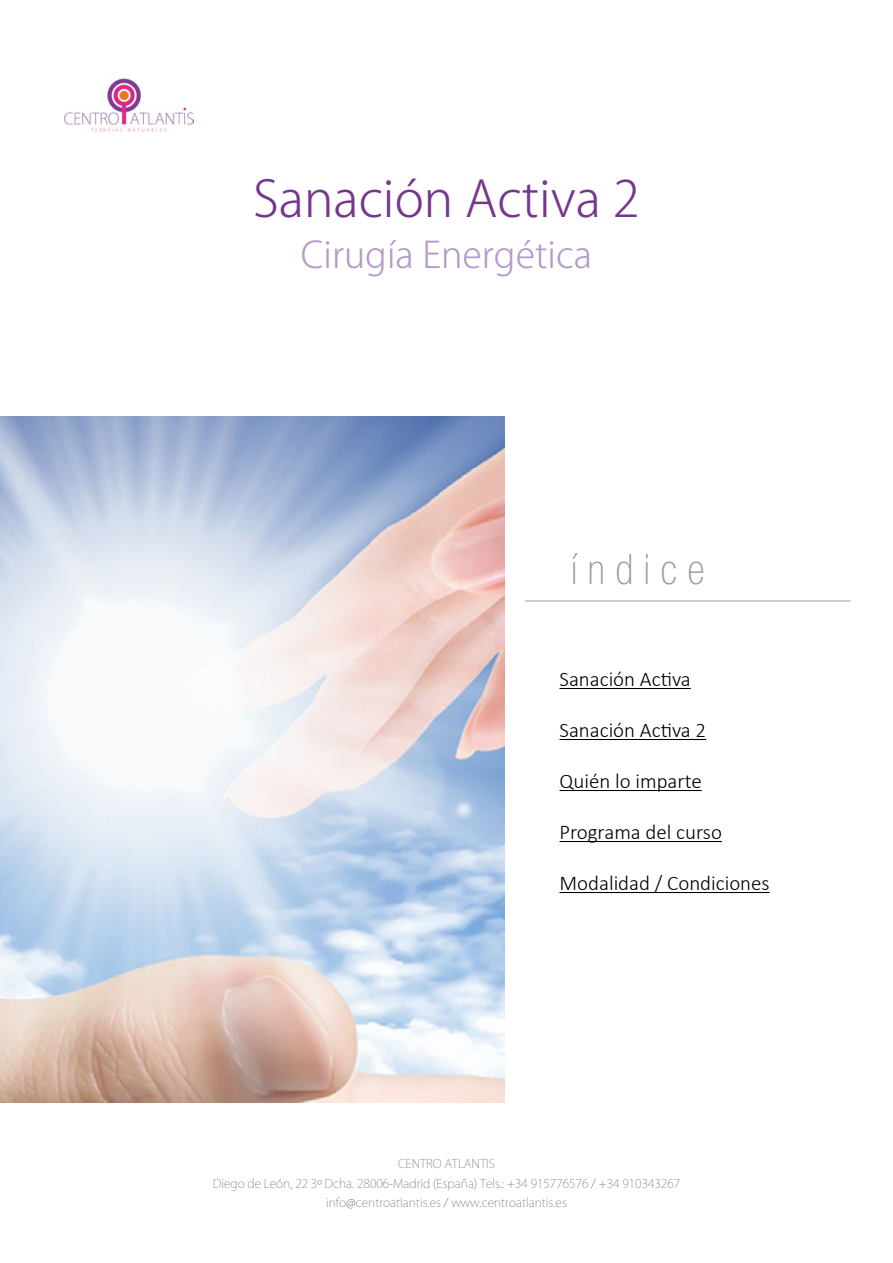
<style>
.page{position:relative;width:893px;height:1263px;background:#fff}
.page>*{position:absolute;margin:0;border:0;box-sizing:border-box;transform-origin:0 0}
.t1{font:300 49.5px "Koz Go Pr 6 N";color:#74378d}
.t2{font:100 condensed 42px "Helvetica Neue LT Std";letter-spacing:.25em;color:#9d9d9c}
.t3{font:300 36px "Koz Go Pr 6 N";color:#b599c8}
.t4{font:300 21px "Calibri";color:#000}
.t5{font:200 12px/19.5px "Koz Go Pr 6 N";color:#706f6f;text-align:center}
</style>
<div class="page">
<hr style="left:525px;top:601px;width:325px;height:1px;background:#9d9d9c">
<hr style="left:559px;top:688px;width:132px;height:1px;background:#000">
<hr style="left:559px;top:739px;width:147px;height:1px;background:#000">
<hr style="left:559px;top:790px;width:143px;height:1px;background:#000">
<hr style="left:559px;top:841px;width:163px;height:1px;background:#000">
<hr style="left:559px;top:892px;width:211px;height:1px;background:#000">
<img style="left:0;top:417px;width:504px;height:685px">
<img style="left:65px;top:79px;width:128px;height:53px">
<h1 class="t1" style="left:253px;top:171px;width:388px">Sanación Activa 2</h1>
<h3 class="t3" style="left:301px;top:234px;width:293px">Cirugía Energética</h3>
<h2 class="t2" style="left:571px;top:546px;width:135px">índice</h2>
<h3 class="t4" style="left:559px;top:666px;width:133px">Sanación Activa</h3>
<h3 class="t4" style="left:559px;top:717px;width:148px">Sanación Activa 2</h3>
<h3 class="t4" style="left:559px;top:768px;width:144px">Quién lo imparte</h3>
<h3 class="t4" style="left:559px;top:819px;width:164px">Programa del curso</h3>
<h3 class="t4" style="left:559px;top:870px;width:212px">Modalidad / Condiciones</h3>
<p class="t5" style="left:213px;top:1154px;width:469px">CENTRO ATLANTIS<br>Diego de León, 22 3º Dcha. 28006-Madrid (España) Tels.: +34 915776576 / +34 910343267 info@centroatlantis.es / www.centroatlantis.es</p>
</div>
